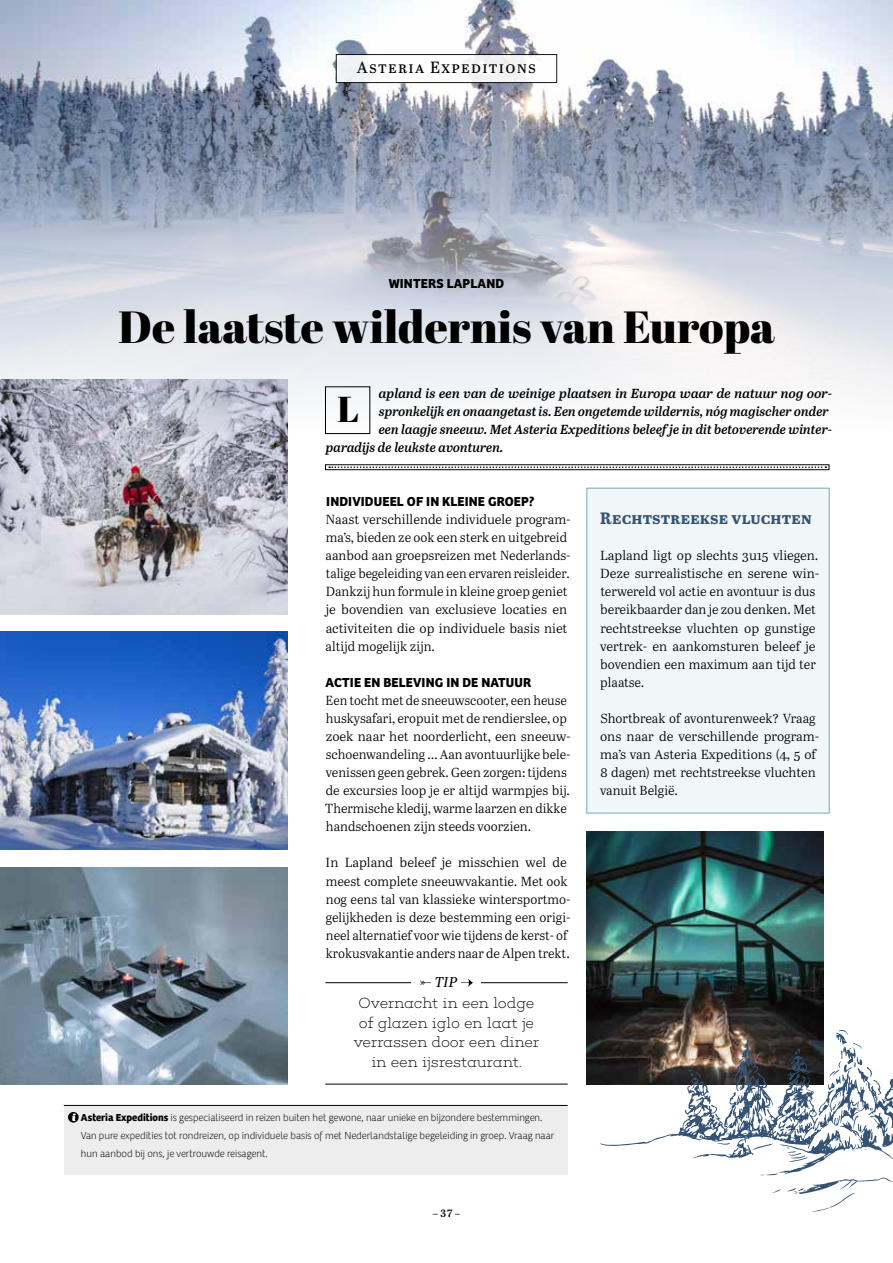
<style>
.page{position:relative;width:893px;height:1263px;background:#fff}
.page>*{position:absolute;margin:0;border:0;box-sizing:border-box;transform-origin:0 0}
.t1{font:45px "Abril Fatface";color:#000}
.t2{font:36px "Abril Fatface";color:#000}
.t3{font:700 16.5px "Abril Text";letter-spacing:.01em;color:#345274}
.t4{font:16.2px "Abril Text";letter-spacing:.08em;color:#000}
.t5{font:200 15px/19.5px "Choplin";letter-spacing:-.025em;color:#000;text-align:center}
.t6{font:italic 14.1px "Abril Text";color:#000}
.t7{font:700 13.5px "Bree";letter-spacing:.01em;color:#000}
.t8{font:13.2px/18px "Abril Text Lt";color:#000}
.t9{font:italic 600 13.2px "Abril Text";color:#000}
.t10{font:100 10.5px/18px "Bree";color:#000}
.t11{font:600 10.5px "Abril Text";color:#000}
.s1{font-weight:700}
</style>
<div class="page">
<div style="left:64px;top:1105px;width:504px;height:70px;background:#ededed"></div>
<hr style="left:64px;top:1105px;width:504px;height:1px;background:#000">
<div style="left:68px;top:1112px;width:11px;height:10px;background:#000;border-radius:50%"></div>
<svg style="left:72px;top:1113px;width:4px;height:8px"></svg>
<div style="left:325px;top:465px;width:504px;height:5px;border:1px solid #000"></div>
<svg style="left:329px;top:466px;width:497px;height:2px"></svg>
<img style="left:0;top:434px;width:287px;height:180px">
<img style="left:0;top:631px;width:287px;height:218px">
<img style="left:0;top:867px;width:287px;height:217px">
<img style="left:0;top:0;width:893px;height:434px">
<img style="left:587px;top:831px;width:236px;height:253px">
<div style="left:325px;top:387px;width:45px;height:47px;border:1px solid #000"></div>
<div style="left:587px;top:488px;width:242px;height:325px;background:#f1f6f8"></div>
<hr style="left:325px;top:982px;width:243px;height:1px;background:#000">
<hr style="left:325px;top:1084px;width:243px;height:1px;background:#000">
<div style="left:412px;top:977px;width:69px;height:11px;background:#fff"></div>
<svg style="left:420px;top:979px;width:53px;height:8px"></svg>
<div style="left:432px;top:976px;width:29px;height:14px;background:#fff"></div>
<svg style="left:600px;top:1029px;width:293px;height:183px"></svg>
<div style="left:336px;top:55px;width:221px;height:28px;background:linear-gradient(to right,#f9f9fa,#fafafa)"></div>
<div style="left:336px;top:54px;width:221px;height:29px;border:1px solid #000"></div>
<p class="t4" style="left:357px;top:56px;width:181px">Asteria Expeditions</p>
<p class="t7" style="left:389px;top:276px;width:117px">WINTERS LAPLAND</p>
<h1 class="t1" style="left:118px;top:296px;width:658px">De laatste wildernis van Europa</h1>
<p class="t9" style="left:379px;top:383px;width:455px">apland is een van de weinige plaatsen in Europa waar de natuur nog oor-</p>
<p class="t9" style="left:379px;top:401px;width:452px">spronkelijk en onaangetast is. Een ongetemde wildernis, nóg magischer onder</p>
<p class="t9" style="left:379px;top:419px;width:455px">een laagje sneeuw. Met Asteria Expeditions beleef je in dit betoverende winter-</p>
<p class="t9" style="left:326px;top:437px;width:179px">paradijs de leukste avonturen.</p>
<h2 class="t2" style="left:338px;top:384px;width:23px">L</h2>
<p class="t7" style="left:326px;top:493px;width:210px">INDIVIDUEEL OF IN KLEINE GROEP?</p>
<p class="t8" style="left:326px;top:510px;width:247px">Naast verschillende individuele program&shy;ma’s, bieden ze ook een sterk en uitgebreid aanbod aan groepsreizen met Nederlands&shy;talige begeleiding van een ervaren reisleider.<br>Dankzij hun formule in kleine groep geniet je bovendien van exclusieve locaties en activiteiten die op individuele basis niet altijd mogelijk zijn.</p>
<p class="t7" style="left:326px;top:674px;width:207px">ACTIE EN BELEVING IN DE NATUUR</p>
<p class="t8" style="left:325px;top:691px;width:247px">Een tocht met de sneeuwscooter, een heuse huskysafari, eropuit met de rendierslee, op zoek naar het noorderlicht, een sneeuw&shy;schoenwandeling … Aan avontuurlijke bele&shy;venissen geen gebrek. Geen zorgen: tijdens de excursies loop je er altijd warmpjes bij.<br>Thermische kledij, warme laarzen en dikke handschoenen zijn steeds voorzien.</p>
<p class="t8" style="left:326px;top:853px;width:247px">In Lapland beleef je misschien wel de meest complete sneeuwvakantie. Met ook nog eens tal van klassieke wintersportmo&shy;gelijkheden is deze bestemming een origi&shy;neel alternatief voor wie tijdens de kerst- of krokusvakantie anders naar de Alpen trekt.</p>
<p class="t6" style="left:435px;top:972px;width:24px">TIP</p>
<p class="t5" style="left:354px;top:994px;width:187px">Overnacht in een lodge of glazen iglo en laat je verrassen door een diner in een ijsrestaurant.</p>
<p class="t10" style="left:81px;top:1108px;width:475px"><span class="s1">Asteria Expeditions</span> is gespecialiseerd in reizen buiten het gewone, naar unieke en bijzondere bestemmingen.<br>Van pure expedities tot rondreizen, op individuele basis of met Nederlandstalige begeleiding in groep. Vraag naar hun aanbod bij ons, je vertrouwde reisagent.</p>
<p class="t11" style="left:433px;top:1206px;width:29px">– 37 –</p>
<p class="t3" style="left:600px;top:506px;width:213px">Rechtstreekse vluchten</p>
<p class="t8" style="left:600px;top:546px;width:221px">Lapland ligt op slechts 3u15 vliegen.<br>Deze surrealistische en serene win&shy;terwereld vol actie en avontuur is dus bereikbaarder dan je zou denken. Met rechtstreekse vluchten op gunstige vertrek- en aankomsturen beleef je bovendien een maximum aan tijd ter plaatse.</p>
<p class="t8" style="left:600px;top:709px;width:221px">Shortbreak of avonturenweek? Vraag ons naar de verschillende program&shy;ma’s van Asteria Expeditions (4, 5 of<br>8 dagen) met rechtstreekse vluchten vanuit België.</p>
</div>
